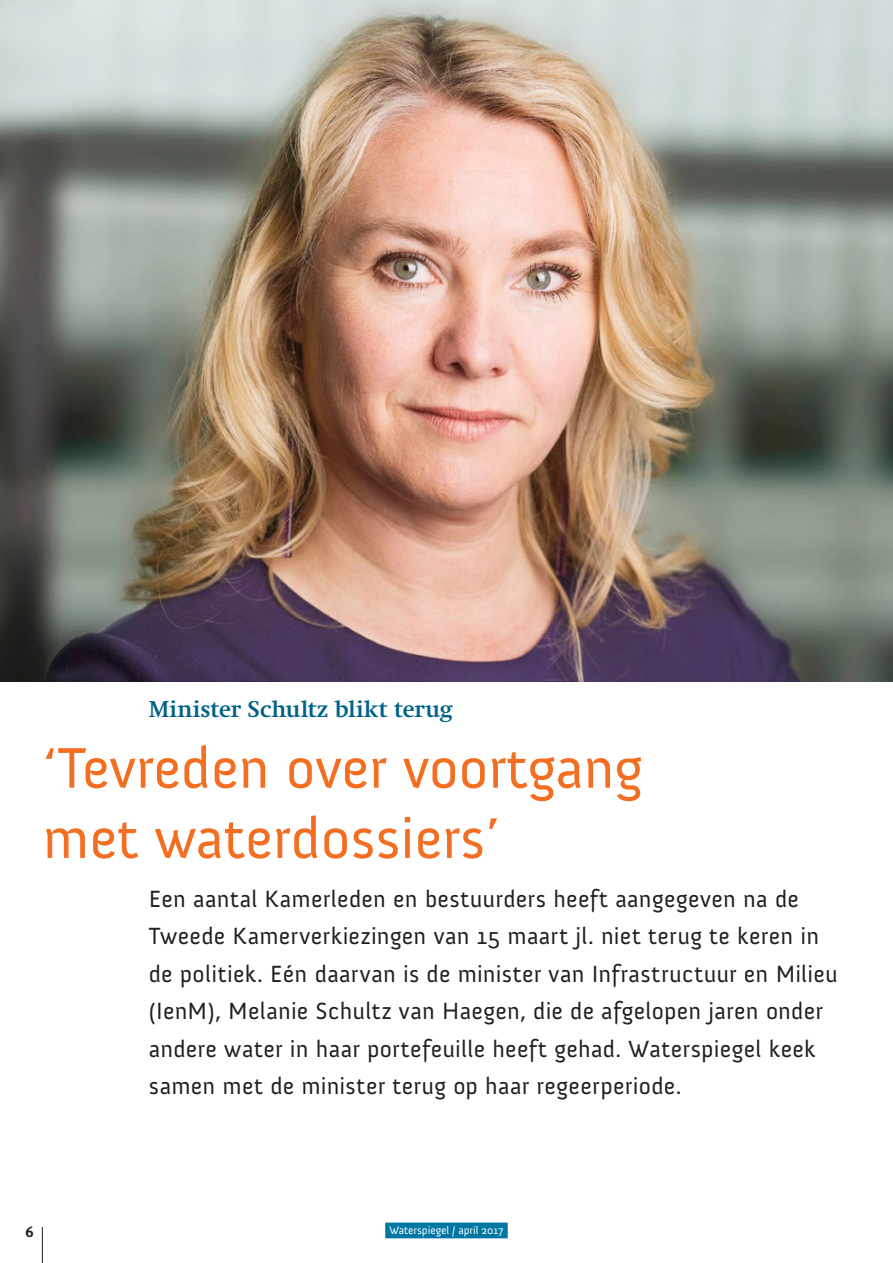
<style>
.page{position:relative;width:893px;height:1263px;background:#fff}
.page>*{position:absolute;margin:0;border:0;box-sizing:border-box;transform-origin:0 0}
.t1{font:58.5px/70.2px "Anivers";color:#f36e21}
.t2{font:24px/37.5px "Anivers";letter-spacing:.015em;color:#231f20}
.t3{font:700 22.5px "Swift";color:#006288}
.t4{font:700 15px "Meta Plus";color:#231f20}
.t5{font:11.25px "Anivers";color:#fff}
</style>
<div class="page">
<hr style="left:42px;top:1227px;width:1px;height:36px;background:#231f20">
<div style="left:385px;top:1222px;width:123px;height:16px;background:#0076a3"></div>
<img style="left:0;top:0;width:893px;height:682px">
<p class="t3" style="left:149px;top:696px;width:305px">Minister Schultz blikt terug</p>
<h1 class="t1" style="left:43px;top:734px;width:601px">‘Tevreden over voortgang met waterdossiers’</h1>
<p class="t2" style="left:149px;top:880px;width:690px">Een aantal Kamerleden en bestuurders heeft aangegeven na de Tweede Kamerverkiezingen van 15 maart jl. niet terug te keren in de politiek. Eén daarvan is de minister van Infrastructuur en Milieu (IenM), Melanie Schultz van Haegen, die de afgelopen jaren onder andere water in haar portefeuille heeft gehad. Waterspiegel keek samen met de minister terug op haar regeerperiode.</p>
<p class="t4" style="left:26px;top:1223px;width:10px">6</p>
<p class="t5" style="left:389px;top:1224px;width:115px">Waterspiegel / april 2017</p>
</div>
